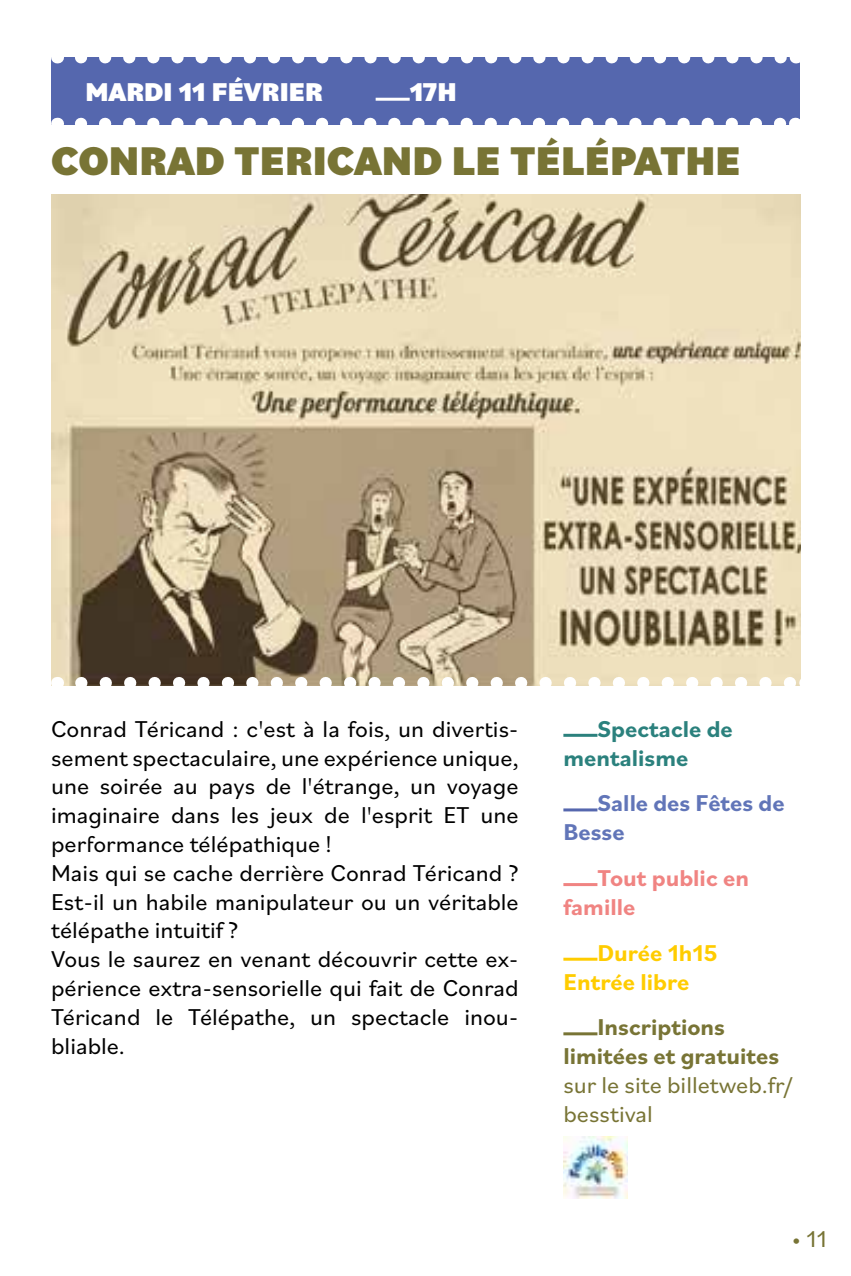
<style>
.page{position:relative;width:851px;height:1276px;background:#fff}
.page>*{position:absolute;margin:0;border:0;box-sizing:border-box;transform-origin:0 0}
.t1{font:900 42px "Bilo";color:#787435}
.t2{font:900 27px "Bilo";color:#fff}
.t3{font:24px/28.8px "Bilo";color:#000}
.t4{font:24px/28.8px "Bilo";color:#787435}
.t5{font:700 24px/28.8px "Bilo";color:#787435}
.t6{font:700 24px/28.8px "Bilo";color:#2b817d}
.t7{font:700 24px/28.8px "Bilo";color:#6175b8}
.t8{font:700 24px/28.8px "Bilo";color:#fc0}
.t9{font:700 24px/28.8px "Bilo";color:#f08482}
</style>
<div class="page">
<div style="left:51px;top:57px;width:748px;height:67px;background:#5567ae"></div>
<hr style="left:375px;top:98px;width:34px;height:3px;background:#fff">
<img style="left:51px;top:195px;width:749px;height:490px">
<hr style="left:563px;top:734px;width:34px;height:3px;background:#2b817d">
<hr style="left:563px;top:808px;width:34px;height:3px;background:#5567ae">
<hr style="left:563px;top:883px;width:34px;height:3px;background:#f08482">
<hr style="left:563px;top:957px;width:34px;height:3px;background:#fc0">
<hr style="left:563px;top:1032px;width:34px;height:3px;background:#787435">
<svg style="left:81px;top:677px;width:712px;height:9px"></svg>
<svg style="left:81px;top:57px;width:702px;height:6px"></svg>
<svg style="left:81px;top:118px;width:702px;height:7px"></svg>
<img style="left:563px;top:1136px;width:64px;height:62px">
<p class="t2" style="left:85px;top:73px;width:239px">MARDI 11 FÉVRIER</p>
<p class="t2" style="left:409px;top:73px;width:49px">17H</p>
<h1 class="t1" style="left:51px;top:132px;width:691px">CONRAD TERICAND LE TÉLÉPATHE</h1>
<p class="t3" style="left:51px;top:713px;width:469px">Conrad Téricand : c'est à la fois, un divertis&shy;sement spectaculaire, une expérience unique, une soirée au pays de l'étrange, un voyage imaginaire dans les jeux de l'esprit ET une performance télépathique !<br>Mais qui se cache derrière Conrad Téricand ?<br>Est-il un habile manipulateur ou un véritable télépathe intuitif ?<br>Vous le saurez en venant découvrir cette ex&shy;périence extra-sensorielle qui fait de Conrad Téricand le Télépathe, un spectacle inou&shy;bliable.</p>
<p class="t6" style="left:563px;top:713px;width:171px;text-indent:34px">Spectacle de mentalisme</p>
<p class="t7" style="left:563px;top:788px;width:223px;text-indent:34px">Salle des Fêtes de<br>Besse</p>
<p class="t9" style="left:563px;top:862px;width:187px;text-indent:34px">Tout public en famille</p>
<p class="t8" style="left:563px;top:937px;width:156px;text-indent:34px">Durée 1h15<br>Entrée libre</p>
<p class="t5" style="left:563px;top:1012px;width:217px;text-indent:34px">Inscriptions limitées et gratuites</p>
<p class="t4" style="left:563px;top:1069px;width:230px">sur le site billetweb.fr/ besstival</p>
<p class="t4" style="left:791px;top:1223px;width:36px">• 11</p>
</div>
